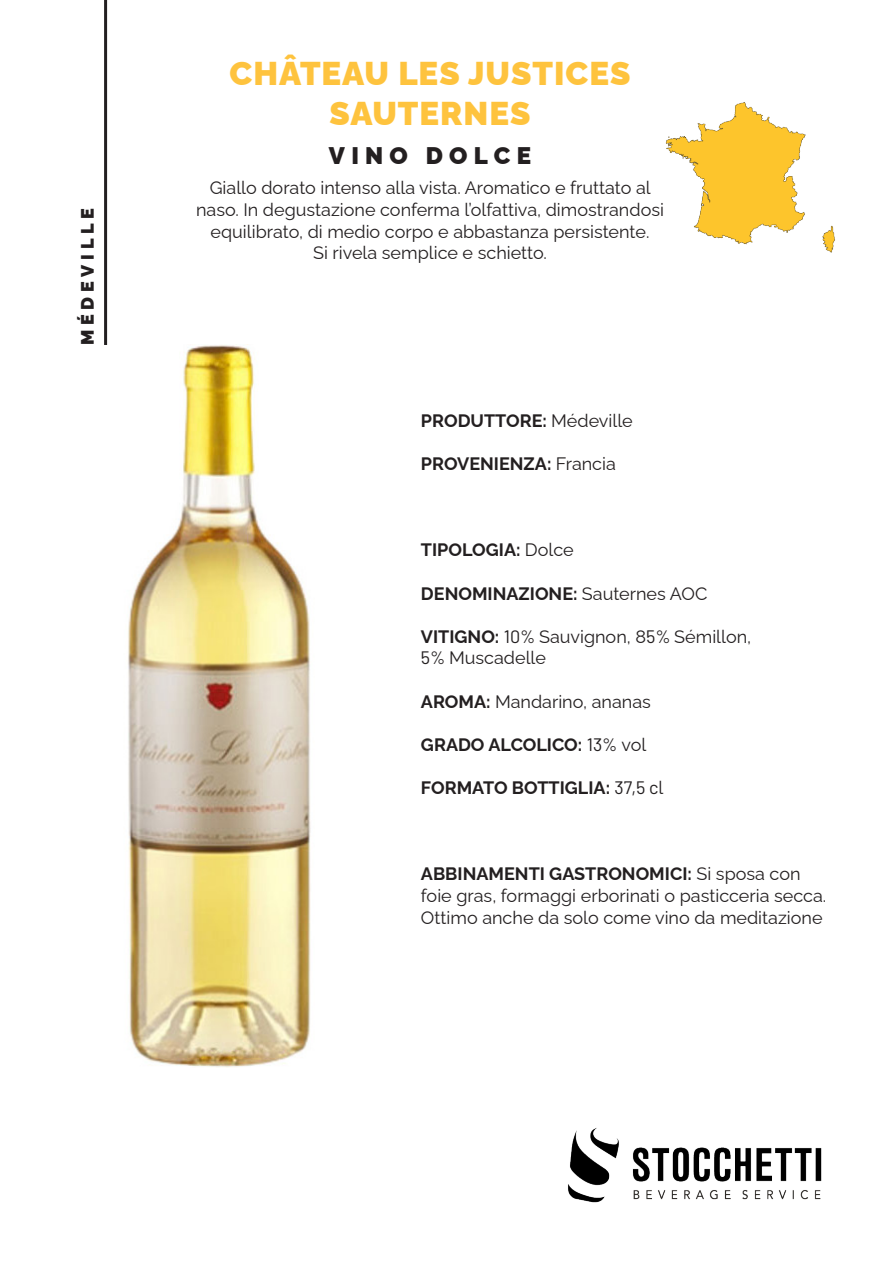
<style>
.page{position:relative;width:893px;height:1263px;background:#fff}
.page>*{position:absolute;margin:0;border:0;box-sizing:border-box;transform-origin:0 0}
.t1{font:900 33px "Raleway";letter-spacing:.03em;color:#fec33e}
.t2{font:900 24px "Raleway";letter-spacing:.26em;color:#231f20}
.t3{font:18px/21.6px "Raleway";color:#231f20}
.t4{font:700 18px "Raleway";color:#231f20}
.t5{font:900 18px "Raleway";letter-spacing:.26em;color:#231f20}
.s1{font-weight:400}
.s2{font-weight:700}
.s3{font-family:"Barlow"}
.s4{font-family:"Barlow";font-weight:400}
</style>
<div class="page">
<img style="left:568px;top:1128px;width:254px;height:75px">
<img style="left:128px;top:345px;width:183px;height:723px">
<hr style="left:104px;top:0;width:3px;height:345px;background:#231f20">
<img style="left:665px;top:102px;width:170px;height:151px">
<p class="t5" style="left:73px;top:345px;width:138px;rotate:-90deg">MÉDEVILLE</p>
<p class="t1" style="left:230px;top:47px;width:402px">CHÂTEAU LES JUSTICES</p>
<p class="t1" style="left:330px;top:87px;width:202px">SAUTERNES</p>
<p class="t2" style="left:329px;top:137px;width:204px">VINO DOLCE</p>
<p class="t3" style="left:196px;top:175px;width:469px;text-align:center">Giallo dorato intenso alla vista. Aromatico e fruttato al naso. In degustazione conferma l’olfattiva, dimostrandosi equilibrato, di medio corpo e abbastanza persistente.</p>
<p class="t3" style="left:313px;top:240px;width:235px">Si rivela semplice e schietto.</p>
<p class="t4" style="left:421px;top:406px;width:213px">PRODUTTORE: <span class="s1">Médeville</span></p>
<p class="t4" style="left:421px;top:449px;width:196px">PROVENIENZA: <span class="s1">Francia</span></p>
<p class="t4" style="left:421px;top:536px;width:154px">TIPOLOGIA: <span class="s1">Dolce</span></p>
<p class="t4" style="left:421px;top:579px;width:288px">DENOMINAZIONE: <span class="s1">Sauternes AOC</span></p>
<p class="t3" style="left:421px;top:624px;width:332px"><span class="s2">VITIGNO:</span> <span class="s3">10%</span> Sauvignon, 8<span class="s3">5%</span> Sémillon,</p>
<p class="t3" style="left:421px;top:645px;width:127px"><span class="s3">5%</span> Muscadelle</p>
<p class="t3" style="left:421px;top:688px;width:231px"><span class="s2">AROMA:</span> Mandarino, ananas</p>
<p class="t4" style="left:421px;top:730px;width:227px">GRADO ALCOLICO: <span class="s4">13%</span> <span class="s1">vol</span></p>
<p class="t4" style="left:421px;top:773px;width:244px">FORMATO BOTTIGLIA: <span class="s4">37,5 c</span><span class="s1">l</span></p>
<p class="t3" style="left:421px;top:861px;width:407px"><span class="s2">ABBINAMENTI GASTRONOMICI:</span> Si sposa con foie gras, formaggi erborinati o pasticceria secca.<br>Ottimo anche da solo come vino da meditazione</p>
</div>
